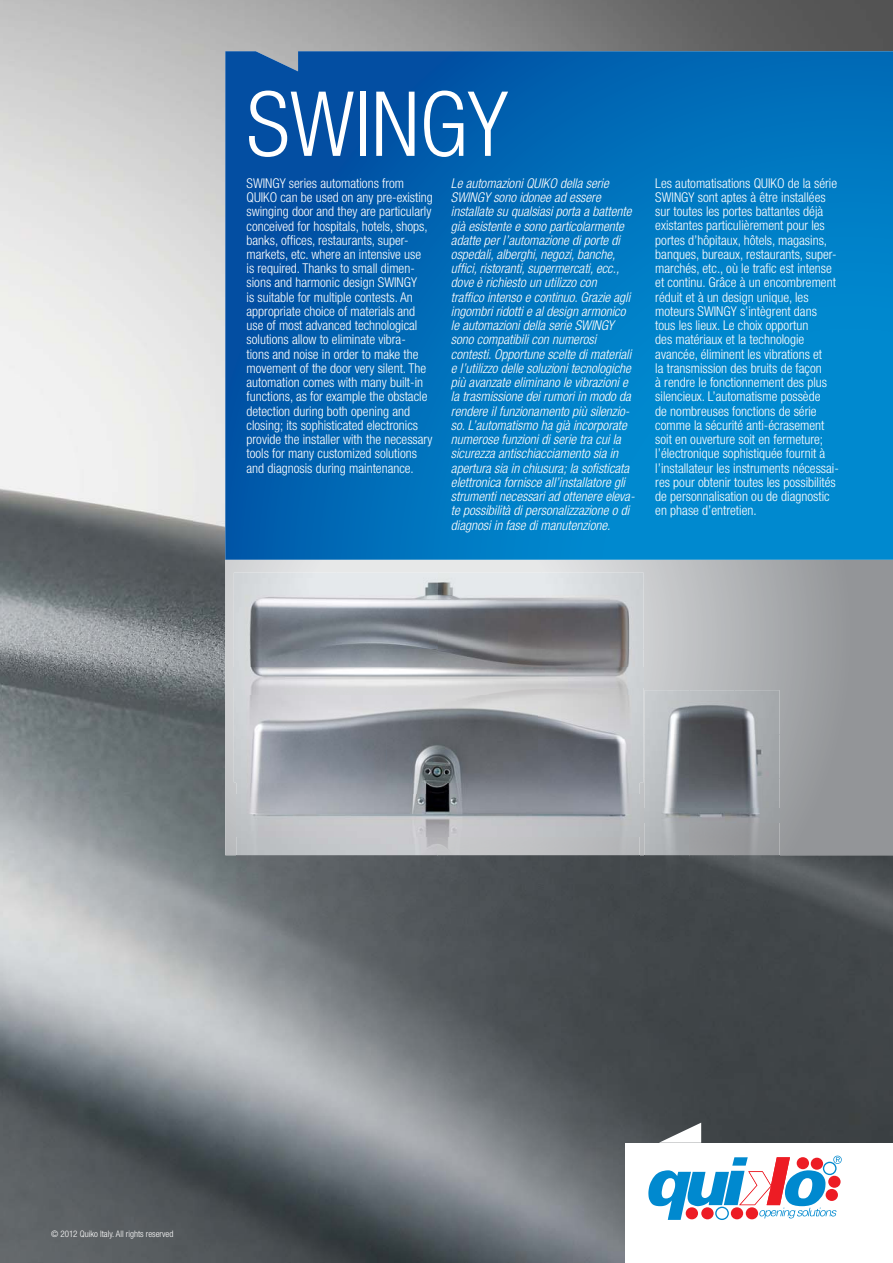
<style>
.page{position:relative;width:893px;height:1263px;background:#fff}
.page>*{position:absolute;margin:0;border:0;box-sizing:border-box;transform-origin:0 0}
.t1{font:300 condensed 90px "Helvetica Neue";color:#fff}
.t2{font:300 condensed 13.5px/14.2px "Helvetica Neue";color:#fff}
.t3{font:italic 300 condensed 13.5px/14.2px "Helvetica Neue";color:#fff}
.t4{font:300 condensed 9px "Helvetica Neue";color:#fff}
</style>
<div class="page">
<img style="left:0;top:0;width:893px;height:1262px">
<svg style="left:225px;top:51px;width:668px;height:509px;background:#0071bb"></svg>
<svg style="left:225px;top:560px;width:668px;height:295px;background:#aaacaf"></svg>
<img style="left:234px;top:688px;width:51px;height:94px">
<img style="left:592px;top:688px;width:52px;height:94px">
<img style="left:285px;top:688px;width:307px;height:8px">
<img style="left:236px;top:855px;width:403px;height:80px">
<img style="left:236px;top:837px;width:202px;height:18px">
<img style="left:438px;top:837px;width:201px;height:18px">
<img style="left:644px;top:855px;width:135px;height:86px">
<img style="left:645px;top:779px;width:44px;height:76px">
<div style="left:689px;top:823px;width:90px;height:32px;background:#9a9c9e"></div>
<img style="left:234px;top:573px;width:410px;height:76px">
<img style="left:234px;top:649px;width:205px;height:18px">
<img style="left:439px;top:649px;width:205px;height:18px">
<img style="left:234px;top:667px;width:410px;height:21px">
<img style="left:236px;top:782px;width:252px;height:13px">
<img style="left:488px;top:782px;width:151px;height:13px">
<img style="left:236px;top:696px;width:403px;height:86px">
<img style="left:236px;top:795px;width:403px;height:42px">
<img style="left:645px;top:690px;width:134px;height:89px">
<img style="left:689px;top:779px;width:45px;height:29px">
<img style="left:734px;top:779px;width:45px;height:29px">
<img style="left:645px;top:808px;width:134px;height:15px">
<div style="left:625px;top:1143px;width:268px;height:119px;background:#fff"></div>
<svg style="left:659px;top:1123px;width:42px;height:20px"></svg>
<svg style="left:648px;top:1156px;width:194px;height:64px"></svg>
<h1 class="t1" style="left:247px;top:92px;width:263px">SWINGY</h1>
<p class="t2" style="left:247px;top:177px;width:188px">SWINGY series automations from QUIKO can be used on any pre-existing swinging door and they are particularly conceived for hospitals, hotels, shops, banks, offices, restaurants, super&shy;markets, etc. where an intensive use<br>is required. Thanks to small dimen&shy;sions and harmonic design SWINGY<br>is suitable for multiple contests. An appropriate choice of materials and use of most advanced technological solutions allow to eliminate vibra-<br>tions and noise in order to make the movement of the door very silent. The automation comes with many built-in functions, as for example the obstacle detection during both opening and closing; its sophisticated electronics provide the installer with the necessary tools for many customized solutions and diagnosis during maintenance.</p>
<p class="t3" style="left:451px;top:177px;width:185px">Le automazioni QUIKO della serie SWINGY sono idonee ad essere installate su qualsiasi porta a battente già esistente e sono particolarmente adatte per l’automazione di porte di ospedali, alberghi, negozi, banche, uffici, ristoranti, supermercati, ecc., dove è richiesto un utilizzo con<br>traffico intenso e continuo. Grazie agli ingombri ridotti e al design armonico le automazioni della serie SWINGY sono compatibili con numerosi contesti. Opportune scelte di materiali e l’utilizzo delle soluzioni tecnologiche più avanzate eliminano le vibrazioni e la trasmissione dei rumori in modo da rendere il funzionamento più silenzio&shy;so. L’automatismo ha già incorporate numerose funzioni di serie tra cui la sicurezza antischiacciamento sia in apertura sia in chiusura; la sofisticata elettronica fornisce all’installatore gli strumenti necessari ad ottenere eleva&shy;te possibilità di personalizzazione o di diagnosi in fase di manutenzione.</p>
<p class="t2" style="left:655px;top:177px;width:185px">Les automatisations QUIKO de la série SWINGY sont aptes à être installées sur toutes les portes battantes déjà existantes particulièrement pour les portes d’hôpitaux, hôtels, magasins, banques, bureaux, restaurants, super&shy;marchés, etc., où le trafic est intense et continu. Grâce à un encombrement réduit et à un design unique, les moteurs SWINGY s’intègrent dans tous les lieux. Le choix opportun<br>des matériaux et la technologie avancée, éliminent les vibrations et<br>la transmission des bruits de façon<br>à rendre le fonctionnement des plus silencieux. L’automatisme possède<br>de nombreuses fonctions de série comme la sécurité anti-écrasement soit en ouverture soit en fermeture; l’électronique sophistiquée fournit à l’installateur les instruments nécessai&shy;res pour obtenir toutes les possibilités de personnalisation ou de diagnostic en phase d’entretien.</p>
<p class="t4" style="left:51px;top:1231px;width:124px">© 2012 Quiko Italy. All rights reserved</p>
</div>
